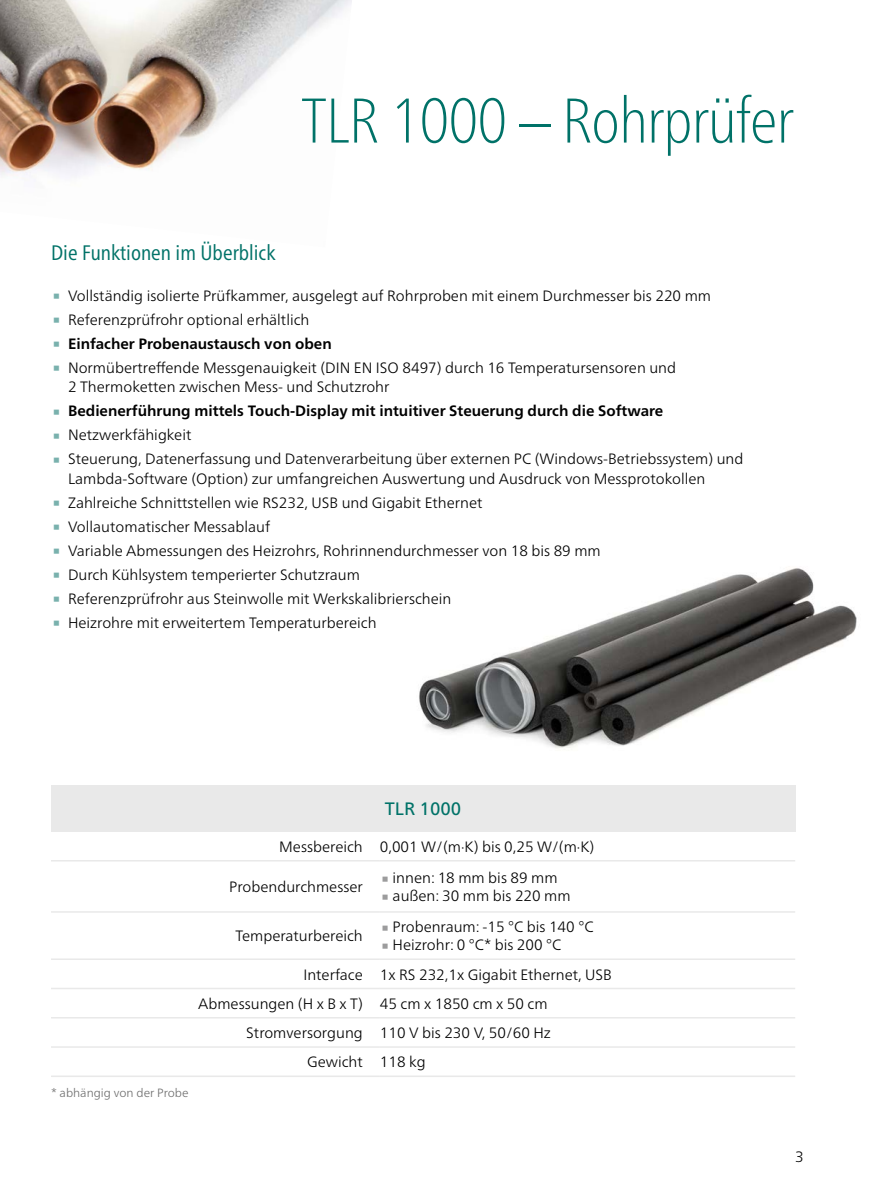
<style>
.page{position:relative;width:893px;height:1191px;background:#fff}
.page>*{position:absolute;margin:0;border:0;box-sizing:border-box;transform-origin:0 0}
.Headline_n{font:100 condensed 63px "Frutiger Neue LTW1 G";letter-spacing:-.01em;color:#007268}
.t1{font:45px "Frutiger Neue LTW1 G";color:#79b1ad}
.t2{font:45px "Frutiger Neue LTW1 G";color:#9c9c9d}
.Subhead_1_grün_n{font:condensed 21px "Frutiger Neue LTW1 G";color:#007268}
.Tabellenkopf_groß_n{font:18px "Frutiger Neue LTW1 G";color:#007268}
.Tabellenkörper_n{font:300 15px/19.5px "Frutiger Neue LTW1 G";color:#000}
.t3{font:700 15px "Frutiger Neue LTW1 G";color:#000}
.Bildunterschrift_n{font:300 12px "Frutiger Neue LTW1 G";color:#6e6e6e}
.s1{font-weight:300;font-stretch:normal}
</style>
<div class="page">
<img style="left:0;top:0;width:352px;height:176px">
<img style="left:419px;top:568px;width:438px;height:257px">
<div style="left:51px;top:784px;width:744px;height:47px;background:#e9e9e9"></div>
<hr style="left:51px;top:860px;width:329px;height:1px;background:#e9e9e9">
<hr style="left:380px;top:860px;width:415px;height:1px;background:#e9e9e9">
<hr style="left:51px;top:911px;width:329px;height:1px;background:#e9e9e9">
<hr style="left:380px;top:911px;width:415px;height:1px;background:#e9e9e9">
<hr style="left:51px;top:958px;width:329px;height:2px;background:#e9e9e9">
<hr style="left:51px;top:987px;width:329px;height:2px;background:#e9e9e9">
<hr style="left:51px;top:1017px;width:329px;height:1px;background:#e9e9e9">
<hr style="left:51px;top:1046px;width:329px;height:1px;background:#e9e9e9">
<hr style="left:380px;top:958px;width:415px;height:2px;background:#e9e9e9">
<hr style="left:380px;top:987px;width:415px;height:2px;background:#e9e9e9">
<hr style="left:380px;top:1017px;width:415px;height:1px;background:#e9e9e9">
<hr style="left:380px;top:1046px;width:415px;height:1px;background:#e9e9e9">
<hr style="left:51px;top:1075px;width:329px;height:2px;background:#e9e9e9">
<hr style="left:380px;top:1075px;width:415px;height:2px;background:#e9e9e9">
<p class="Headline_n" style="left:301px;top:75px;width:494px">TLR 1000 <span class="s1">–</span> Rohrprüfer</p>
<p class="Subhead_1_grün_n" style="left:51px;top:237px;width:226px">Die Funktionen im Überblick</p>
<p class="t1" style="left:51px;top:266px;width:12px">∙</p>
<p class="Tabellenkörper_n" style="left:68px;top:285px;width:645px">Vollständig isolierte Prüfkammer, ausgelegt auf Rohrproben mit einem Durchmesser bis 220 mm</p>
<p class="t1" style="left:51px;top:290px;width:12px">∙</p>
<p class="Tabellenkörper_n" style="left:68px;top:309px;width:243px">Referenzprüfrohr optional erhältlich</p>
<p class="t1" style="left:51px;top:314px;width:12px">∙</p>
<p class="t3" style="left:68px;top:334px;width:265px">Einfacher Probenaustausch von oben</p>
<p class="t1" style="left:51px;top:338px;width:12px">∙</p>
<p class="Tabellenkörper_n" style="left:68px;top:357px;width:610px">Normübertreffende Messgenauigkeit (DIN EN ISO 8497) durch 16 Temperatursensoren und<br>2 Thermoketten zwischen Mess- und Schutzrohr</p>
<p class="t1" style="left:51px;top:381px;width:12px">∙</p>
<p class="t3" style="left:68px;top:402px;width:597px">Bedienerführung mittels Touch-Display mit intuitiver Steuerung durch die Software</p>
<p class="t1" style="left:51px;top:405px;width:12px">∙</p>
<p class="Tabellenkörper_n" style="left:68px;top:425px;width:125px">Netzwerkfähigkeit</p>
<p class="t1" style="left:51px;top:429px;width:12px">∙</p>
<p class="Tabellenkörper_n" style="left:68px;top:449px;width:677px">Steuerung, Datenerfassung und Datenverarbeitung über externen PC (Windows-Betriebssystem) und<br>Lambda-Software (Option) zur umfangreichen Auswertung und Ausdruck von Messprotokollen</p>
<p class="t1" style="left:51px;top:473px;width:12px">∙</p>
<p class="Tabellenkörper_n" style="left:68px;top:492px;width:416px">Zahlreiche Schnittstellen wie RS232, USB und Gigabit Ethernet</p>
<p class="t1" style="left:51px;top:497px;width:12px">∙</p>
<p class="Tabellenkörper_n" style="left:68px;top:516px;width:204px">Vollautomatischer Messablauf</p>
<p class="t1" style="left:51px;top:521px;width:12px">∙</p>
<p class="Tabellenkörper_n" style="left:68px;top:540px;width:534px">Variable Abmessungen des Heizrohrs, Rohrinnendurchmesser von 18 bis 89 mm</p>
<p class="t1" style="left:51px;top:545px;width:12px">∙</p>
<p class="Tabellenkörper_n" style="left:68px;top:564px;width:293px">Durch Kühlsystem temperierter Schutzraum</p>
<p class="t1" style="left:51px;top:569px;width:12px">∙</p>
<p class="Tabellenkörper_n" style="left:68px;top:588px;width:385px">Referenzprüfrohr aus Steinwolle mit Werkskalibrierschein</p>
<p class="t1" style="left:51px;top:593px;width:12px">∙</p>
<p class="Tabellenkörper_n" style="left:68px;top:612px;width:310px">Heizrohre mit erweitertem Temperaturbereich</p>
<p class="Tabellenkopf_groß_n" style="left:385px;top:798px;width:78px">TLR 1000</p>
<p class="Tabellenkörper_n" style="left:279px;top:836px;width:85px">Messbereich</p>
<p class="Tabellenkörper_n" style="left:380px;top:836px;width:216px">0,001 W/(m·K) bis 0,25 W/(m·K)</p>
<p class="Tabellenkörper_n" style="left:229px;top:877px;width:135px">Probendurchmesser</p>
<p class="t2" style="left:380px;top:848px;width:12px">∙</p>
<p class="Tabellenkörper_n" style="left:393px;top:868px;width:167px">innen: 18 mm bis 89 mm</p>
<p class="t2" style="left:380px;top:866px;width:12px">∙</p>
<p class="Tabellenkörper_n" style="left:393px;top:886px;width:180px">außen: 30 mm bis 220 mm</p>
<p class="Tabellenkörper_n" style="left:235px;top:926px;width:129px">Temperaturbereich</p>
<p class="t2" style="left:380px;top:897px;width:12px">∙</p>
<p class="Tabellenkörper_n" style="left:393px;top:917px;width:202px">Probenraum: -15 °C bis 140 °C</p>
<p class="t2" style="left:380px;top:915px;width:12px">∙</p>
<p class="Tabellenkörper_n" style="left:393px;top:935px;width:170px">Heizrohr: 0 °C* bis 200 °C</p>
<p class="Bildunterschrift_n" style="left:51px;top:1085px;width:139px">* abhängig von der Probe</p>
<p class="Tabellenkörper_n" style="left:303px;top:964px;width:61px">Interface</p>
<p class="Tabellenkörper_n" style="left:380px;top:964px;width:233px">1x RS 232,1x Gigabit Ethernet, USB</p>
<p class="Tabellenkörper_n" style="left:198px;top:993px;width:166px">Abmessungen (H x B x T)</p>
<p class="Tabellenkörper_n" style="left:380px;top:993px;width:169px">45 cm x 1850 cm x 50 cm</p>
<p class="Tabellenkörper_n" style="left:246px;top:1023px;width:118px">Stromversorgung</p>
<p class="Tabellenkörper_n" style="left:380px;top:1023px;width:173px">110 V bis 230 V, 50/60 Hz</p>
<p class="Tabellenkörper_n" style="left:307px;top:1052px;width:57px">Gewicht</p>
<p class="Tabellenkörper_n" style="left:380px;top:1052px;width:47px">118 kg</p>
<p class="Tabellenkörper_n" style="left:795px;top:1147px;width:10px">3</p>
</div>
